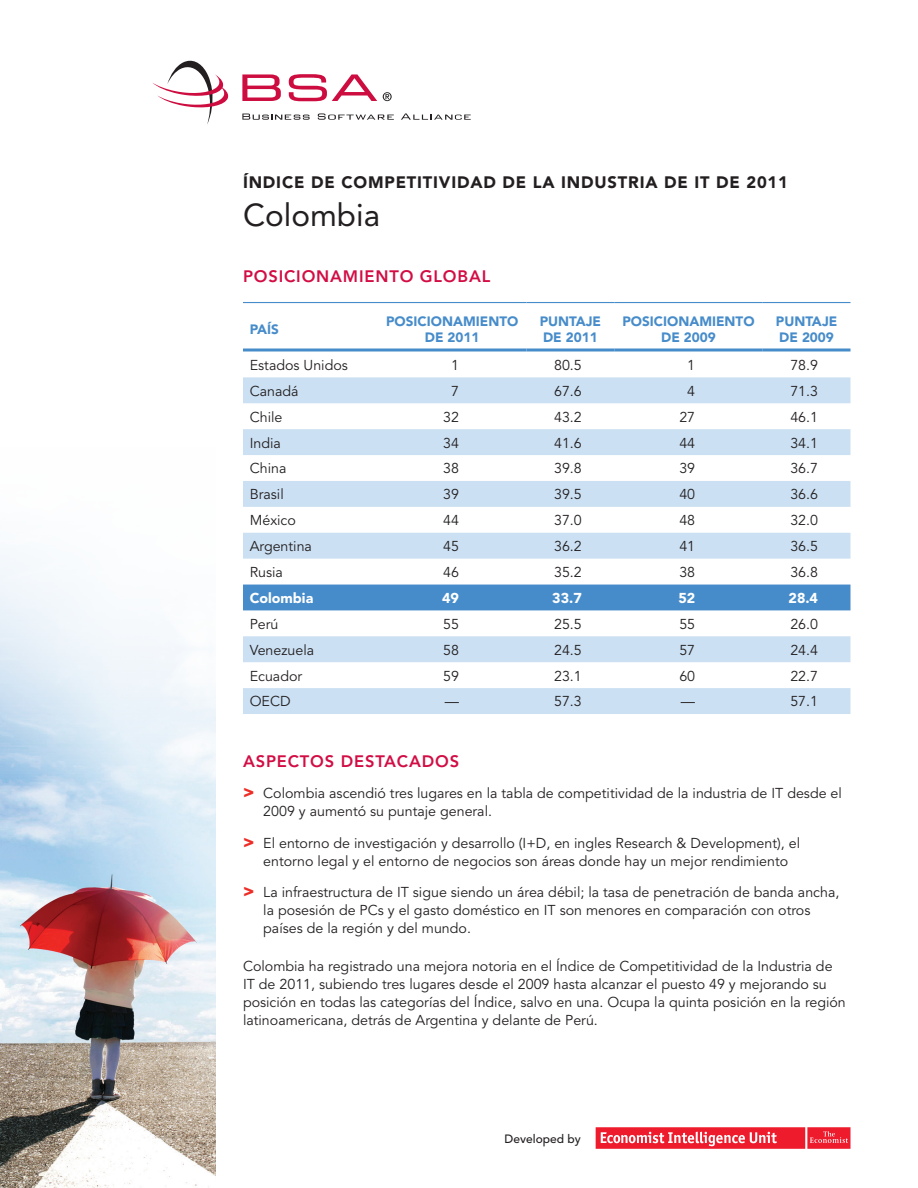
<style>
.page{position:relative;width:918px;height:1188px;background:#fff}
.page>*{position:absolute;margin:0;border:0;box-sizing:border-box;transform-origin:0 0}
.t1{font:31.5px "Avenir LT Std";color:#231f20}
.t2{font:900 16.5px "Avenir LT Std";letter-spacing:.05em;color:#231f20}
.t3{font:800 16.5px "Avenir LT Std";letter-spacing:.05em;color:#d20d44}
.t4{font:14.25px/18px "Avenir LT Std";color:#231f20}
.t5{font:900 14.25px "Avenir LT Std";color:#fff}
.t6{font:900 13.5px/16.2px "Avenir LT Std";color:#478cca;text-align:right}
.t7{font:500 12px "Avenir LT Std";color:#231f20}
.s1{font-weight:900;font-size:18px;color:#ee2d27}
</style>
<div class="page">
<img style="left:0;top:555px;width:216px;height:633px">
<svg style="left:153px;top:61px;width:76px;height:63px"></svg>
<svg style="left:289px;top:74px;width:88px;height:27px"></svg>
<svg style="left:242px;top:74px;width:39px;height:27px"></svg>
<svg style="left:242px;top:114px;width:68px;height:6px"></svg>
<svg style="left:318px;top:113px;width:76px;height:7px"></svg>
<svg style="left:401px;top:113px;width:70px;height:7px"></svg>
<svg style="left:383px;top:92px;width:9px;height:9px"></svg>
<svg style="left:807px;top:1127px;width:44px;height:22px"></svg>
<div style="left:596px;top:1127px;width:209px;height:22px;background:#ee1b2c"></div>
<svg style="left:601px;top:1132px;width:176px;height:14px"></svg>
<svg style="left:243px;top:377px;width:607px;height:337px"></svg>
<div style="left:243px;top:585px;width:607px;height:25px;background:#478cca"></div>
<hr style="left:243px;top:302px;width:135px;height:1px;background:#478cca">
<hr style="left:378px;top:302px;width:148px;height:1px;background:#478cca">
<hr style="left:526px;top:302px;width:88px;height:1px;background:#478cca">
<hr style="left:614px;top:302px;width:149px;height:1px;background:#478cca">
<hr style="left:763px;top:302px;width:87px;height:1px;background:#478cca">
<hr style="left:243px;top:349px;width:135px;height:3px;background:#478cca">
<hr style="left:378px;top:349px;width:148px;height:3px;background:#478cca">
<hr style="left:526px;top:349px;width:88px;height:3px;background:#478cca">
<hr style="left:614px;top:349px;width:149px;height:3px;background:#478cca">
<hr style="left:763px;top:349px;width:87px;height:3px;background:#478cca">
<p class="t2" style="left:243px;top:172px;width:547px">ÍNDICE DE COMPETITIVIDAD DE LA INDUSTRIA DE IT DE 2011</p>
<h1 class="t1" style="left:243px;top:197px;width:139px">Colombia</h1>
<p class="t3" style="left:243px;top:267px;width:249px">POSICIONAMIENTO GLOBAL</p>
<p class="t6" style="left:250px;top:321px;width:16px">PAÍS</p>
<p class="t6" style="left:386px;top:313px;width:19px">POSICIONAMIENTO</p>
<p class="t6" style="left:425px;top:330px;width:56px">DE 2011</p>
<p class="t6" style="left:543px;top:313px;width:58px">JE<br>DE 2011</p>
<p class="t6" style="left:622px;top:313px;width:19px">POSICIONAMIENTO</p>
<p class="t6" style="left:540px;top:313px;width:19px">PUNTA</p>
<p class="t6" style="left:661px;top:330px;width:56px">DE 2009</p>
<p class="t6" style="left:776px;top:313px;width:19px">PUNTA</p>
<p class="t6" style="left:779px;top:313px;width:58px">JE<br>DE 2009</p>
<p class="t4" style="left:250px;top:356px;width:100px">Estados Unidos</p>
<p class="t4" style="left:451px;top:356px;width:9px">1</p>
<p class="t4" style="left:554px;top:356px;width:29px">80.5</p>
<p class="t4" style="left:687px;top:356px;width:9px">1</p>
<p class="t4" style="left:790px;top:356px;width:29px">78.9</p>
<p class="t4" style="left:250px;top:382px;width:50px">Canadá</p>
<p class="t4" style="left:451px;top:382px;width:9px">7</p>
<p class="t4" style="left:554px;top:382px;width:29px">67.6</p>
<p class="t4" style="left:687px;top:382px;width:9px">4</p>
<p class="t4" style="left:790px;top:382px;width:29px">71.3</p>
<p class="t4" style="left:250px;top:408px;width:34px">Chile</p>
<p class="t4" style="left:443px;top:408px;width:17px">32</p>
<p class="t4" style="left:554px;top:408px;width:29px">43.2</p>
<p class="t4" style="left:679px;top:408px;width:17px">27</p>
<p class="t4" style="left:790px;top:408px;width:29px">46.1</p>
<p class="t4" style="left:250px;top:434px;width:33px">India</p>
<p class="t4" style="left:443px;top:434px;width:17px">34</p>
<p class="t4" style="left:554px;top:434px;width:29px">41.6</p>
<p class="t4" style="left:679px;top:434px;width:17px">44</p>
<p class="t4" style="left:790px;top:434px;width:29px">34.1</p>
<p class="t4" style="left:250px;top:460px;width:38px">China</p>
<p class="t4" style="left:443px;top:460px;width:17px">38</p>
<p class="t4" style="left:554px;top:460px;width:29px">39.8</p>
<p class="t4" style="left:679px;top:460px;width:17px">39</p>
<p class="t4" style="left:790px;top:460px;width:29px">36.7</p>
<p class="t4" style="left:250px;top:486px;width:36px">Brasil</p>
<p class="t4" style="left:443px;top:486px;width:17px">39</p>
<p class="t4" style="left:554px;top:486px;width:29px">39.5</p>
<p class="t4" style="left:679px;top:486px;width:17px">40</p>
<p class="t4" style="left:790px;top:486px;width:29px">36.6</p>
<p class="t4" style="left:250px;top:512px;width:48px">México</p>
<p class="t4" style="left:443px;top:512px;width:17px">44</p>
<p class="t4" style="left:554px;top:512px;width:29px">37.0</p>
<p class="t4" style="left:679px;top:512px;width:17px">48</p>
<p class="t4" style="left:790px;top:512px;width:29px">32.0</p>
<p class="t4" style="left:250px;top:538px;width:64px">Argentina</p>
<p class="t4" style="left:443px;top:538px;width:17px">45</p>
<p class="t4" style="left:554px;top:538px;width:29px">36.2</p>
<p class="t4" style="left:679px;top:538px;width:17px">41</p>
<p class="t4" style="left:790px;top:538px;width:29px">36.5</p>
<p class="t4" style="left:250px;top:563px;width:35px">Rusia</p>
<p class="t4" style="left:443px;top:563px;width:17px">46</p>
<p class="t4" style="left:554px;top:563px;width:29px">35.2</p>
<p class="t4" style="left:679px;top:563px;width:17px">38</p>
<p class="t4" style="left:790px;top:563px;width:29px">36.8</p>
<p class="t5" style="left:250px;top:589px;width:65px">COLOMBIA</p>
<p class="t5" style="left:442px;top:589px;width:18px">49</p>
<p class="t5" style="left:552px;top:589px;width:31px">33.7</p>
<p class="t5" style="left:678px;top:589px;width:18px">52</p>
<p class="t5" style="left:789px;top:589px;width:31px">28.4</p>
<p class="t4" style="left:250px;top:615px;width:30px">Perú</p>
<p class="t4" style="left:443px;top:615px;width:17px">55</p>
<p class="t4" style="left:554px;top:615px;width:29px">25.5</p>
<p class="t4" style="left:679px;top:615px;width:17px">55</p>
<p class="t4" style="left:790px;top:615px;width:29px">26.0</p>
<p class="t4" style="left:250px;top:641px;width:66px">Venezuela</p>
<p class="t4" style="left:443px;top:641px;width:17px">58</p>
<p class="t4" style="left:554px;top:641px;width:29px">24.5</p>
<p class="t4" style="left:679px;top:641px;width:17px">57</p>
<p class="t4" style="left:790px;top:641px;width:29px">24.4</p>
<p class="t4" style="left:250px;top:667px;width:54px">Ecuador</p>
<p class="t4" style="left:443px;top:667px;width:17px">59</p>
<p class="t4" style="left:554px;top:667px;width:29px">23.1</p>
<p class="t4" style="left:679px;top:667px;width:17px">60</p>
<p class="t4" style="left:790px;top:667px;width:29px">22.7</p>
<p class="t4" style="left:250px;top:693px;width:42px">OECD</p>
<p class="t4" style="left:445px;top:693px;width:16px">—</p>
<p class="t4" style="left:554px;top:693px;width:29px">57.3</p>
<p class="t4" style="left:681px;top:693px;width:16px">—</p>
<p class="t4" style="left:790px;top:693px;width:29px">57.1</p>
<p class="t3" style="left:243px;top:751px;width:218px">ASPECTOS DESTACADOS</p>
<p class="t4" style="left:263px;top:785px;width:580px;text-indent:-20px"><span class="s1">&gt;</span> Colombia ascendió tres lugares en la tabla de competitividad de la industria de IT desde el<br>2009 y aumentó su puntaje general.</p>
<p class="t4" style="left:243px;top:834px;width:559px;text-align:center"><span class="s1">&gt;</span> El entorno de investigación y desarrollo (I+D, en ingles Research &amp; Development), el entorno legal y el entorno de negocios son áreas donde hay un mejor rendimiento</p>
<p class="t4" style="left:263px;top:884px;width:578px;text-indent:-20px"><span class="s1">&gt;</span> La infraestructura de IT sigue siendo un área débil; la tasa de penetración de banda ancha, la posesión de PCs y el gasto doméstico en IT son menores en comparación con otros países de la región y del mundo.</p>
<p class="t4" style="left:243px;top:958px;width:604px">Colombia ha registrado una mejora notoria en el Índice de Competitividad de la Industria de IT de 2011, subiendo tres lugares desde el 2009 hasta alcanzar el puesto 49 y mejorando su posición en todas las categorías del Índice, salvo en una. Ocupa la quinta posición en la región latinoamericana, detrás de Argentina y delante de Perú.</p>
<p class="t7" style="left:505px;top:1131px;width:78px">Developed by</p>
</div>
